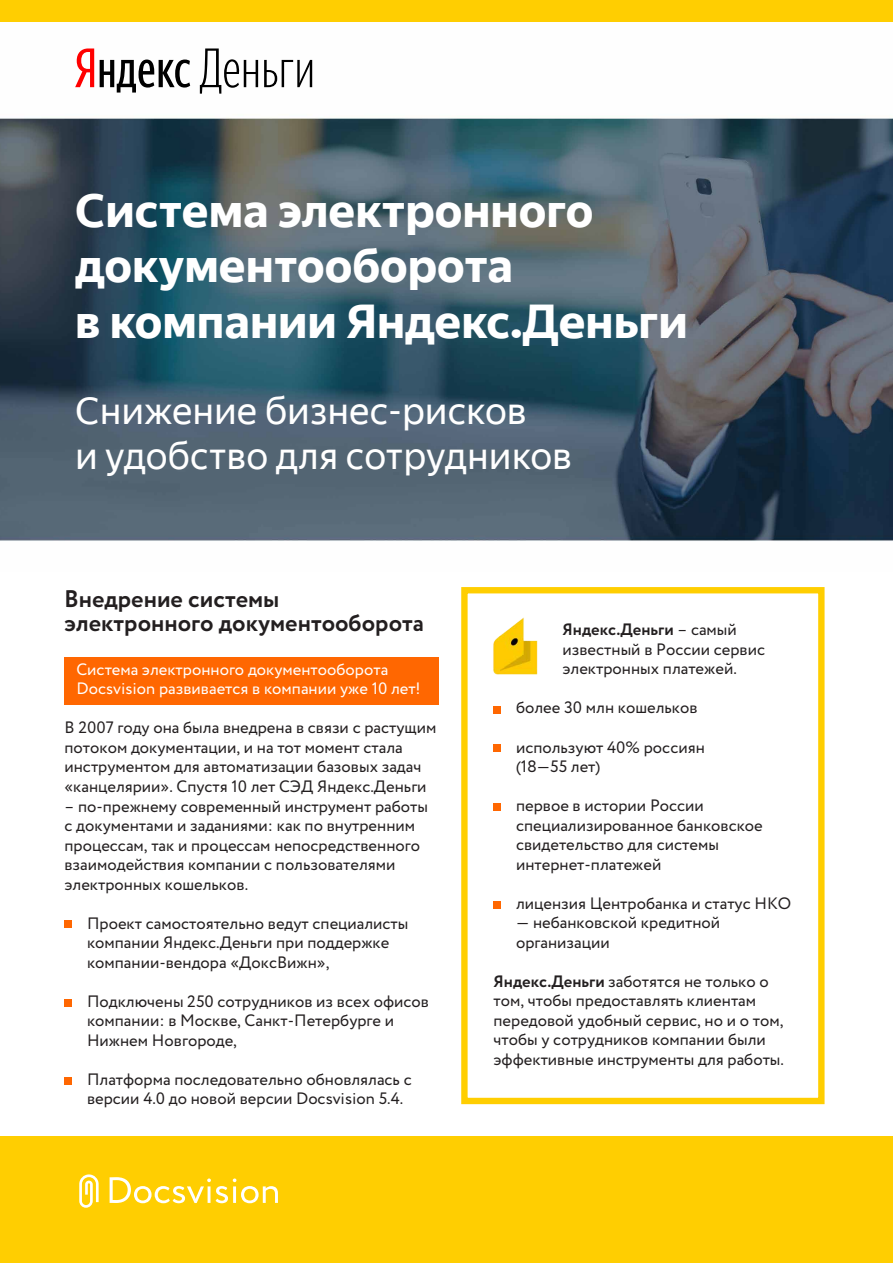
<style>
.page{position:relative;width:893px;height:1263px;background:#fff}
.page>*{position:absolute;margin:0;border:0;box-sizing:border-box;transform-origin:0 0}
.t1{font:700 46.5px/55.8px "Yandex Sans Text";color:#fff}
.t2{font:37.5px/45px "Yandex Sans Text";color:#fff}
.t3{font:700 24px/24px "Circe";color:#231f20}
.t4{font:16.5px/19.5px "Circe";color:#231f20}
.t5{font:16.5px/19.5px "Circe";color:#fff}
.s1{font-weight:700}
</style>
<div class="page">
<img style="left:0;top:21px;width:893px;height:520px">
<div style="left:0;top:1137px;width:893px;height:126px;background:#ffce01"></div>
<div style="left:0;top:0;width:893px;height:21px;background:#ffce01"></div>
<svg style="left:75px;top:48px;width:19px;height:39px"></svg>
<svg style="left:100px;top:60px;width:90px;height:33px"></svg>
<svg style="left:200px;top:48px;width:58px;height:46px"></svg>
<svg style="left:264px;top:60px;width:48px;height:27px"></svg>
<div style="left:461px;top:587px;width:363px;height:517px;border:6px solid #ffce01"></div>
<svg style="left:110px;top:1177px;width:168px;height:26px"></svg>
<svg style="left:79px;top:1174px;width:20px;height:34px"></svg>
<img style="left:493px;top:617px;width:45px;height:58px">
<div style="left:494px;top:706px;width:7px;height:7px;background:#ff6701"></div>
<div style="left:494px;top:745px;width:7px;height:7px;background:#ff6701"></div>
<div style="left:494px;top:803px;width:7px;height:8px;background:#ff6701"></div>
<div style="left:494px;top:901px;width:7px;height:7px;background:#ff6701"></div>
<div style="left:64px;top:920px;width:8px;height:8px;background:#ff6701"></div>
<div style="left:64px;top:999px;width:8px;height:7px;background:#ff6701"></div>
<div style="left:64px;top:1078px;width:8px;height:7px;background:#ff6701"></div>
<div style="left:64px;top:657px;width:374px;height:47px;background:#ff6701"></div>
<h1 class="t1" style="left:75px;top:181px;width:614px">Система электронного документооборота<br>в компании Яндекс.Деньги</h1>
<h2 class="t2" style="left:75px;top:387px;width:498px">Снижение бизнес-рисков<br>и удобство для сотрудников</h2>
<h3 class="t3" style="left:64px;top:588px;width:361px">Внедрение системы электронного документооборота</h3>
<p class="t5" style="left:76px;top:660px;width:346px">Система электронного документооборота<br>Docsvision развивается в компании уже 10 лет!</p>
<p class="t4" style="left:65px;top:719px;width:373px">В 2007 году она была внедрена в связи с растущим потоком документации, и на тот момент стала инструментом для автоматизации базовых задач «канцелярии». Спустя 10 лет СЭД Яндекс.Деньги</p>
<p class="t4" style="left:65px;top:797px;width:365px">– по-прежнему современный инструмент работы с документами и заданиями: как по внутренним процессам, так и процессам непосредственного взаимодействия компании с пользователями электронных кошельков.</p>
<p class="t4" style="left:87px;top:914px;width:323px">Проект самостоятельно ведут специалисты компании Яндекс.Деньги при поддержке компании-вендора «ДоксВижн»,</p>
<p class="t4" style="left:87px;top:992px;width:344px">Подключены 250 сотрудников из всех офисов компании: в Москве, Санкт-Петербурге и<br>Нижнем Новгороде,</p>
<p class="t4" style="left:87px;top:1070px;width:326px">Платформа последовательно обновлялась с версии 4.0 до новой версии Docsvision 5.4.</p>
<p class="t4" style="left:562px;top:621px;width:204px"><span class="s1">Яндекс.Деньги</span> – самый известный в России сервис электронных платежей.</p>
<p class="t4" style="left:516px;top:699px;width:183px">более 30 млн кошельков</p>
<p class="t4" style="left:516px;top:738px;width:190px">используют 40% россиян (18—55 лет)</p>
<p class="t4" style="left:516px;top:796px;width:248px">первое в истории России специализированное банковское свидетельство для системы интернет-платежей</p>
<p class="t4" style="left:516px;top:894px;width:277px">лицензия Центробанка и статус НКО</p>
<p class="t4" style="left:516px;top:913px;width:206px">— небанковской кредитной организации</p>
<p class="t4" style="left:493px;top:972px;width:292px"><span class="s1">Яндекс.Деньги</span> заботятся не только о том, чтобы предоставлять клиентам передовой удобный сервис, но и о том, чтобы у сотрудников компании были эффективные инструменты для работы.</p>
</div>
